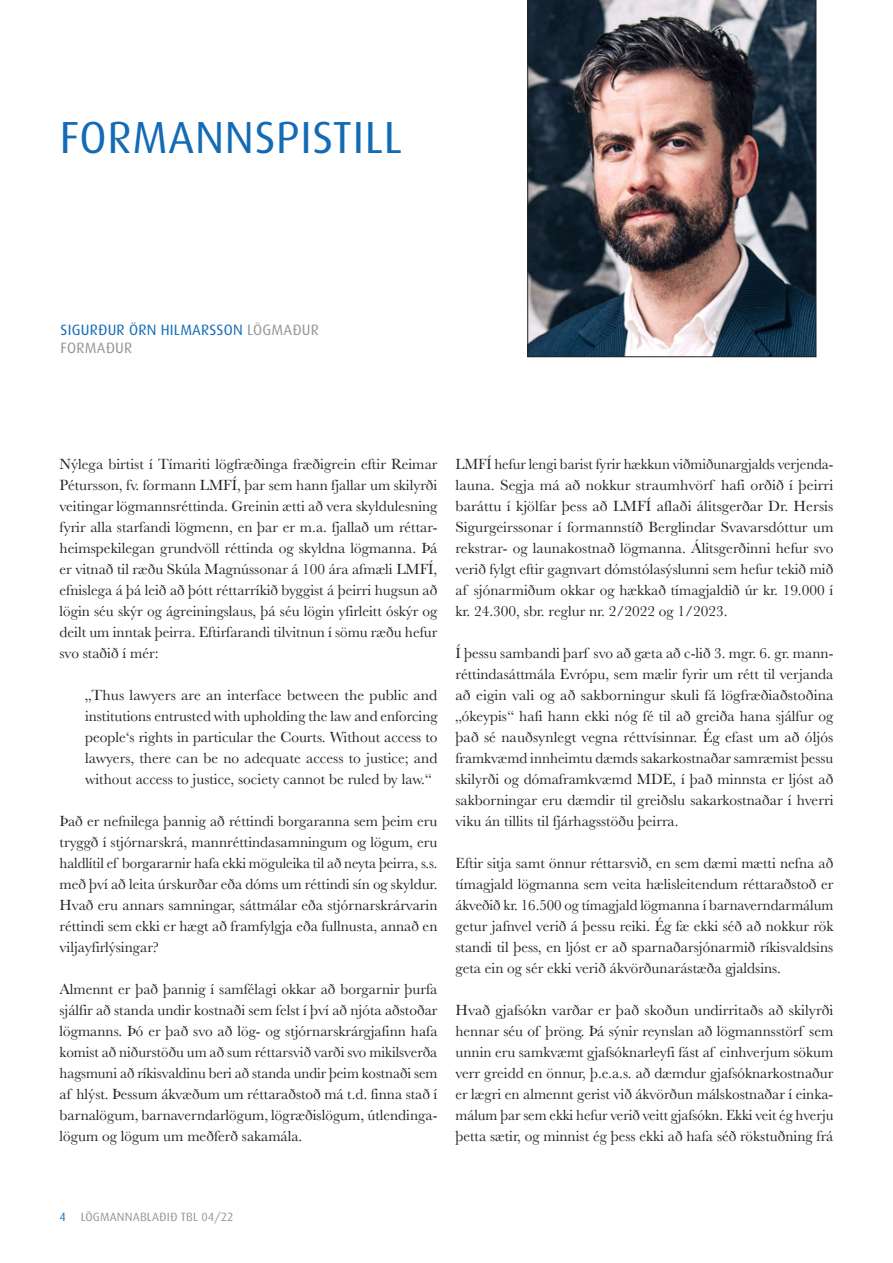
<style>
.page{position:relative;width:893px;height:1263px;background:#fff}
.page>*{position:absolute;margin:0;border:0;box-sizing:border-box;transform-origin:0 0}
.t1{font:45px "Dax";letter-spacing:.015em;color:#126bb4}
.t2{font:15.3px/21px "Baskerville";color:#231f20;text-align:justify}
.t3{font:15px/18px "Dax";letter-spacing:.015em;color:#126bb4}
.t4{font:12px "Dax";letter-spacing:.015em;color:#939598}
.s1{color:#939598}
.s2{color:#126bb4}
</style>
<div class="page">
<img style="left:527px;top:0;width:289px;height:357px">
<h1 class="t1" style="left:60px;top:112px;width:344px">FORMANNSPISTILL</h1>
<p class="t3" style="left:61px;top:321px;width:260px">SIGURÐUR ÖRN HILMARSSON <span class="s1">LÖGMAÐUR<br>FORMAÐUR</span></p>
<p class="t2" style="left:60px;top:453px;width:379px">Nýlega birtist í Tímariti lögfræðinga fræðigrein eftir Reimar Pétursson, fv. formann LMFÍ, þar sem hann fjallar um skilyrði veitingar lögmannsréttinda. Greinin ætti að vera skyldulesning fyrir alla starfandi lögmenn, en þar er m.a. fjallað um réttar&shy;heimspekilegan grundvöll réttinda og skyldna lögmanna. Þá er vitnað til ræðu Skúla Magnússonar á 100 ára afmæli LMFÍ, efnislega á þá leið að þótt réttarríkið byggist á þeirri hugsun að lögin séu skýr og ágreiningslaus, þá séu lögin yfirleitt óskýr og deilt um inntak þeirra. Eftirfarandi tilvitnun í sömu ræðu hefur svo staðið í mér:</p>
<p class="t2" style="left:85px;top:684px;width:354px">„Thus lawyers are an interface between the public and institutions entrusted with upholding the law and enforcing people‘s rights in particular the Courts. Without access to lawyers, there can be no adequate access to justice; and without access to justice, society cannot be ruled by law.“</p>
<p class="t2" style="left:60px;top:810px;width:380px">Það er nefnilega þannig að réttindi borgaranna sem þeim eru tryggð í stjórnarskrá, mannréttindasamningum og lögum, eru haldlítil ef borgararnir hafa ekki möguleika til að neyta þeirra, s.s. með því að leita úrskurðar eða dóms um réttindi sín og skyldur.<br>Hvað eru annars samningar, sáttmálar eða stjórnarskrárvarin réttindi sem ekki er hægt að framfylgja eða fullnusta, annað en viljayfirlýsingar?</p>
<p class="t2" style="left:60px;top:978px;width:379px">Almennt er það þannig í samfélagi okkar að borgarnir þurfa sjálfir að standa undir kostnaði sem felst í því að njóta aðstoðar lögmanns. Þó er það svo að lög- og stjórnarskrárgjafinn hafa komist að niðurstöðu um að sum réttarsvið varði svo mikilsverða hagsmuni að ríkisvaldinu beri að standa undir þeim kostnaði sem af hlýst. Þessum ákvæðum um réttaraðstoð má t.d. finna stað í barnalögum, barnaverndarlögum, lögræðislögum, útlendinga&shy;lögum og lögum um meðferð sakamála.</p>
<p class="t2" style="left:455px;top:453px;width:379px">LMFÍ hefur lengi barist fyrir hækkun viðmiðunargjalds verjenda&shy;launa. Segja má að nokkur straumhvörf hafi orðið í þeirri baráttu í kjölfar þess að LMFÍ aflaði álitsgerðar Dr. Hersis Sigurgeirssonar í formannstíð Berglindar Svavarsdóttur um rekstrar- og launakostnað lögmanna. Álitsgerðinni hefur svo verið fylgt eftir gagnvart dómstólasýslunni sem hefur tekið mið af sjónarmiðum okkar og hækkað tímagjaldið úr kr. 19.000 í kr. 24.300, sbr. reglur nr. 2/2022 og 1/2023.</p>
<p class="t2" style="left:455px;top:642px;width:380px">Í þessu sambandi þarf svo að gæta að c-lið 3. mgr. 6. gr. mann&shy;réttindasáttmála Evrópu, sem mælir fyrir um rétt til verjanda að eigin vali og að sakborningur skuli fá lögfræðiaðstoðina „ókeypis“ hafi hann ekki nóg fé til að greiða hana sjálfur og það sé nauðsynlegt vegna réttvísinnar. Ég efast um að óljós framkvæmd innheimtu dæmds sakarkostnaðar samræmist þessu skilyrði og dómaframkvæmd MDE, í það minnsta er ljóst að sakborningar eru dæmdir til greiðslu sakarkostnaðar í hverri viku án tillits til fjárhagsstöðu þeirra.</p>
<p class="t2" style="left:455px;top:852px;width:379px">Eftir sitja samt önnur réttarsvið, en sem dæmi mætti nefna að tímagjald lögmanna sem veita hælisleitendum réttaraðstoð er ákveðið kr. 16.500 og tímagjald lögmanna í barnaverndarmálum getur jafnvel verið á þessu reiki. Ég fæ ekki séð að nokkur rök standi til þess, en ljóst er að sparnaðarsjónarmið ríkisvaldsins geta ein og sér ekki verið ákvörðunarástæða gjaldsins.</p>
<p class="t2" style="left:455px;top:999px;width:380px">Hvað gjafsókn varðar er það skoðun undirritaðs að skilyrði hennar séu of þröng. Þá sýnir reynslan að lögmannsstörf sem unnin eru samkvæmt gjafsóknarleyfi fást af einhverjum sökum verr greidd en önnur, þ.e.a.s. að dæmdur gjafsóknarkostnaður er lægri en almennt gerist við ákvörðun málskostnaðar í einka&shy;málum þar sem ekki hefur verið veitt gjafsókn. Ekki veit ég hverju þetta sætir, og minnist ég þess ekki að hafa séð rökstuðning frá</p>
<p class="t4" style="left:60px;top:1210px;width:176px"><span class="s2">4</span> LÖGMANNABLAÐIÐ TBL 04/22</p>
</div>
